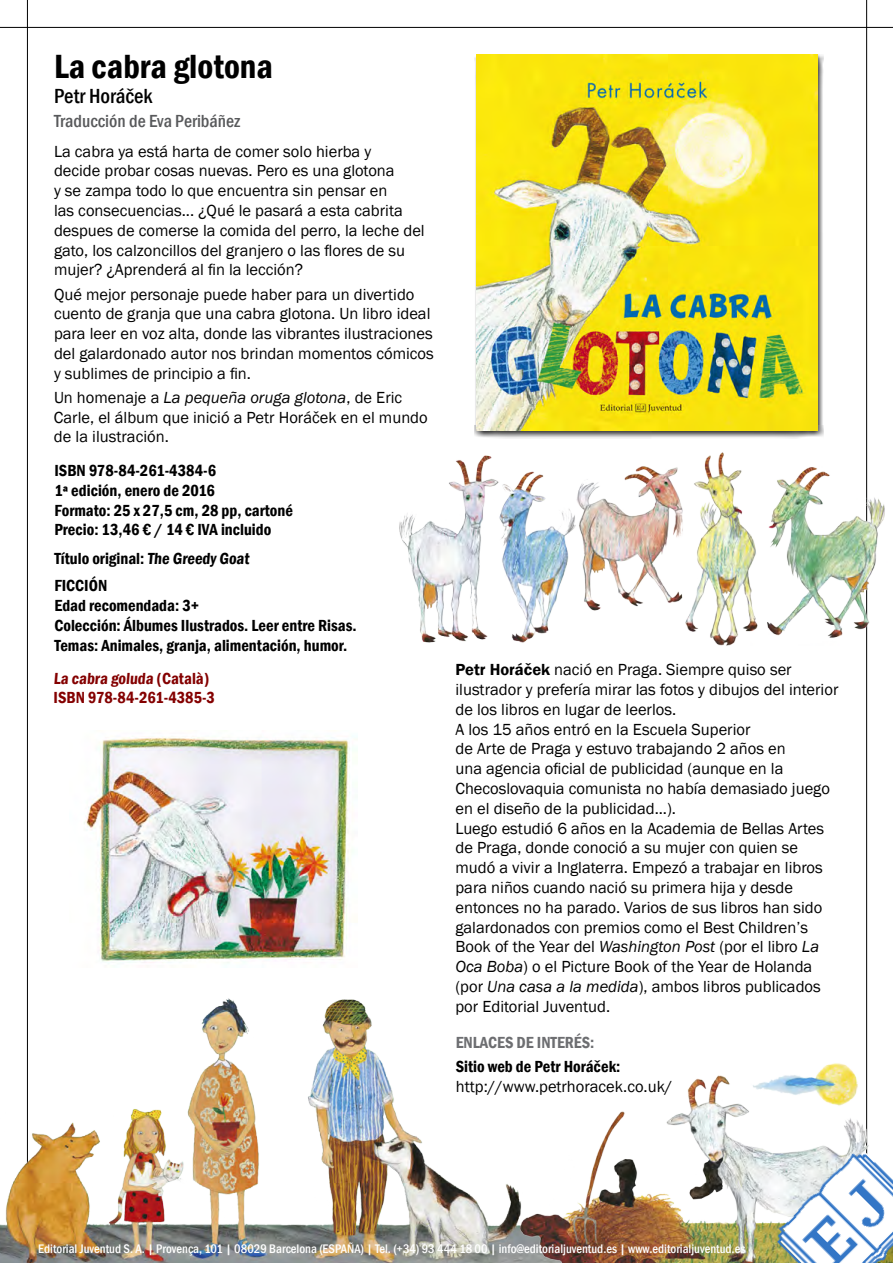
<style>
.page{position:relative;width:893px;height:1263px;background:#fff}
.page>*{position:absolute;margin:0;border:0;box-sizing:border-box;transform-origin:0 0}
.t1{font:600 condensed 34.5px "Franklin Gothic";color:#000}
.t2{font:500 condensed 21px "Franklin Gothic";color:#000}
.t3{font:500 condensed 18px "Franklin Gothic";color:#58595b}
.t4{font:16.5px/19.8px "Franklin Gothic";color:#000}
.t5{font:600 condensed 16.5px/19.8px "Franklin Gothic";color:#000}
.t6{font:600 condensed 16.5px/19.8px "Franklin Gothic";color:#840000}
.t7{font:600 condensed 16.5px "Franklin Gothic";color:#6d6e71}
.t8{font:500 condensed 12.75px "Franklin Gothic";color:#fff}
.s1{font-style:italic}
.s2{font-weight:600}
</style>
<div class="page">
<hr style="left:27px;top:0;width:1px;height:1263px;background:#000">
<hr style="left:0;top:27px;width:893px;height:1px;background:#000">
<hr style="left:866px;top:0;width:1px;height:1263px;background:#000">
<div style="left:475px;top:54px;width:349px;height:385px;background:#000;opacity:.75"></div>
<img style="left:476px;top:54px;width:342px;height:377px">
<img style="left:84px;top:737px;width:266px;height:226px">
<img style="left:399px;top:455px;width:93px;height:188px">
<img style="left:586px;top:466px;width:92px;height:145px">
<img style="left:490px;top:461px;width:96px;height:182px">
<img style="left:678px;top:452px;width:73px;height:194px">
<img style="left:751px;top:442px;width:134px;height:204px">
<img style="left:0;top:993px;width:517px;height:270px">
<img style="left:517px;top:1050px;width:351px;height:213px">
<img style="left:755px;top:1141px;width:138px;height:122px">
<h1 class="t1" style="left:54px;top:44px;width:220px">La cabra glotona</h1>
<p class="t2" style="left:54px;top:83px;width:100px">Petr Horáček</p>
<p class="t3" style="left:54px;top:109px;width:188px">Traducción de Eva Peribáñez</p>
<p class="t4" style="left:54px;top:142px;width:372px">La cabra ya está harta de comer solo hierba y<br>decide probar cosas nuevas. Pero es una glotona<br>y se zampa todo lo que encuentra sin pensar en<br>las consecuencias... ¿Qué le pasará a esta cabrita despues de comerse la comida del perro, la leche del gato, los calzoncillos del granjero o las flores de su mujer? ¿Aprenderá al fin la lección?</p>
<p class="t4" style="left:54px;top:284px;width:381px">Qué mejor personaje puede haber para un divertido cuento de granja que una cabra glotona. Un libro ideal para leer en voz alta, donde las vibrantes ilustraciones del galardonado autor nos brindan momentos cómicos y sublimes de principio a fin.</p>
<p class="t4" style="left:54px;top:388px;width:375px">Un homenaje a <span class="s1">La pequeña oruga glotona</span>, de Eric<br>Carle, el álbum que inició a Petr Horáček en el mundo de la ilustración.</p>
<p class="t5" style="left:54px;top:460px;width:240px">ISBN 978-84-261-4384-6<br>1ª edición, enero de 2016<br>Formato: 25 x 27,5 cm, 28 pp, cartoné<br>Precio: 13,46 € / 14 € IVA incluido</p>
<p class="t5" style="left:54px;top:548px;width:198px">Título original: The Greedy Goat</p>
<p class="t5" style="left:54px;top:576px;width:304px">FICCIÓN<br>Edad recomendada: 3+<br>Colección: Álbumes Ilustrados. Leer entre Risas.<br>Temas: Animales, granja, alimentación, humor.</p>
<p class="t6" style="left:54px;top:668px;width:163px">La cabra goluda (Català)<br>ISBN 978-84-261-4385-3</p>
<p class="t4" style="left:455px;top:660px;width:384px"><span class="s2">Petr Horáček</span> nació en Praga. Siempre quiso ser ilustrador y prefería mirar las fotos y dibujos del interior de los libros en lugar de leerlos.<br>A los 15 años entró en la Escuela Superior<br>de Arte de Praga y estuvo trabajando 2 años en<br>una agencia oficial de publicidad (aunque en la Checoslovaquia comunista no había demasiado juego en el diseño de la publicidad...).<br>Luego estudió 6 años en la Academia de Bellas Artes de Praga, donde conoció a su mujer con quien se mudó a vivir a Inglaterra. Empezó a trabajar en libros para niños cuando nació su primera hija y desde entonces no ha parado. Varios de sus libros han sido galardonados con premios como el Best Children’s Book of the Year del <span class="s1">Washington Post</span> (por el libro <span class="s1">La Oca Boba</span>) o el Picture Book of the Year de Holanda (por <span class="s1">Una casa a la medida</span>), ambos libros publicados por Editorial Juventud.</p>
<p class="t7" style="left:456px;top:1031px;width:140px">ENLACES DE INTERÉS:</p>
<p class="t5" style="left:456px;top:1056px;width:166px">Sitio web de Petr Horáček:</p>
<p class="t4" style="left:456px;top:1076px;width:218px">http://www.petrhoracek.co.uk/</p>
<p class="t8" style="left:38px;top:1240px;width:709px">Editorial Juventud S. A. | Provença, 101 | 08029 Barcelona (ESPAÑA) | Tel. (+34) 93 444 18 00 | info@editorialjuventud.es | www.editorialjuventud.es</p>
</div>
